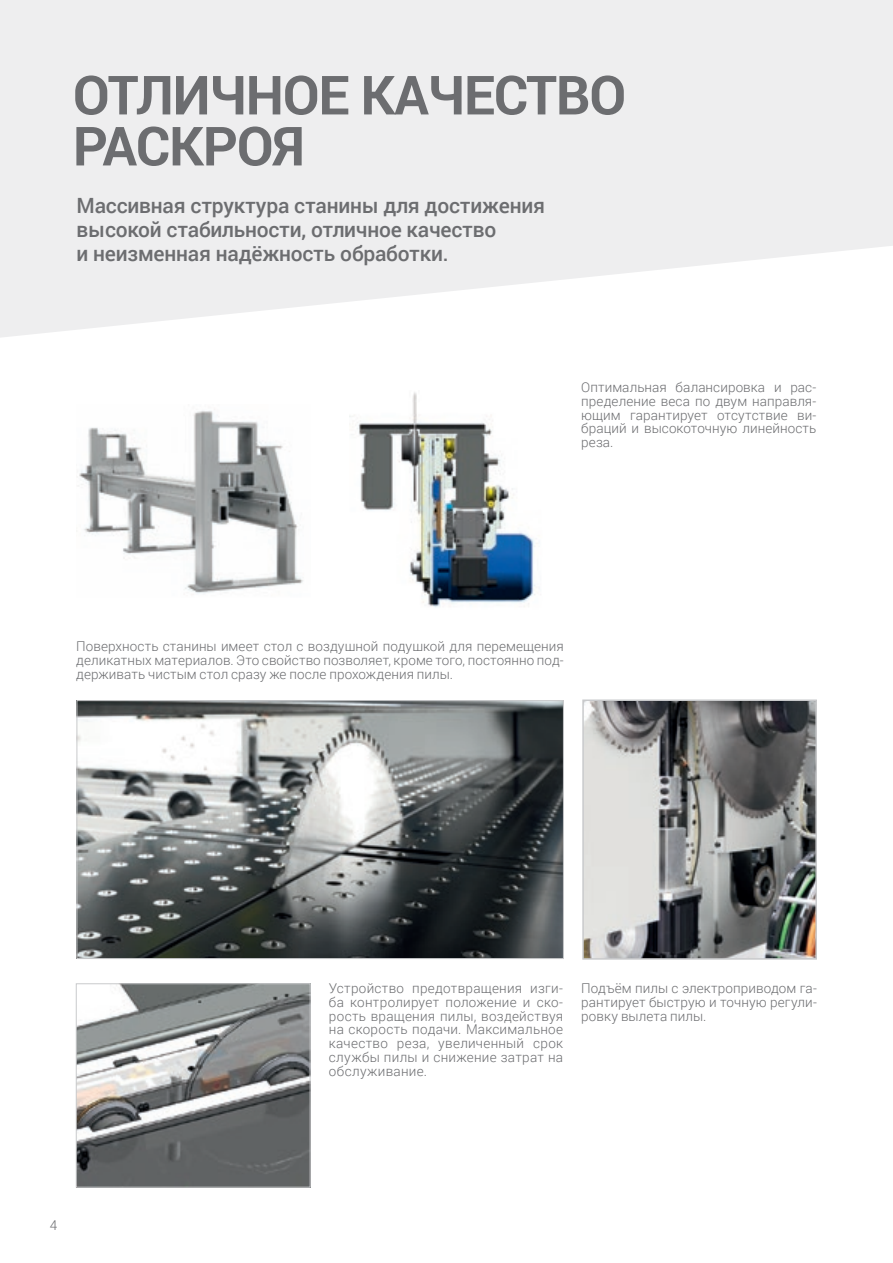
<style>
.page{position:relative;width:893px;height:1263px;background:#fff}
.page>*{position:absolute;margin:0;border:0;box-sizing:border-box;transform-origin:0 0}
._1_TITOLO_GRIGIO{font:700 54px/51px "Roboto";letter-spacing:-.02em;color:#6c6d70}
.t1{font:500 21px/24px "Roboto";letter-spacing:-.01em;color:#6c6d70}
.t2{font:300 13.5px/13.8px "Roboto";letter-spacing:.01em;color:#6c6d70;text-align:justify}
</style>
<div class="page">
<img style="left:78px;top:410px;width:225px;height:184px">
<img style="left:350px;top:392px;width:188px;height:216px">
<img style="left:79px;top:702px;width:483px;height:255px">
<div style="left:77px;top:700px;width:487px;height:259px;border:1px solid #c9cacc"></div>
<img style="left:78px;top:985px;width:230px;height:200px">
<div style="left:76px;top:983px;width:234px;height:204px;border:1px solid #c9cacc"></div>
<img style="left:585px;top:702px;width:229px;height:255px">
<div style="left:582px;top:699px;width:235px;height:261px;border:2px solid #c9cacc"></div>
<svg style="left:0;top:0;width:893px;height:338px;fill:#eeeeef"></svg>
<p class="_1_TITOLO_GRIGIO" style="left:73px;top:68px;width:555px">ОТЛИЧНОЕ КАЧЕСТВО<br>РАСКРОЯ</p>
<p class="t1" style="left:77px;top:193px;width:470px">Массивная структура станины для достижения высокой стабильности, отличное качество<br>и неизменная надёжность обработки.</p>
<p class="t2" style="left:581px;top:380px;width:237px">Оптимальная балансировка и рас&shy;пределение веса по двум направля&shy;ющим гарантирует отсутствие ви&shy;браций и высокоточную линейность реза.</p>
<p class="t2" style="left:76px;top:639px;width:489px">Поверхность станины имеет стол с воздушной подушкой для перемещения деликатных материалов. Это свойство позволяет, кроме того, постоянно под&shy;держивать чистым стол сразу же после прохождения пилы.</p>
<p class="t2" style="left:50px;top:1217px;width:9px">4</p>
<p class="t2" style="left:329px;top:981px;width:236px">Устройство предотвращения изги&shy;ба контролирует положение и ско&shy;рость вращения пилы, воздействуя на скорость подачи. Максимальное качество реза, увеличенный срок службы пилы и снижение затрат на обслуживание.</p>
<p class="t2" style="left:581px;top:981px;width:237px">Подъём пилы с электроприводом га&shy;рантирует быструю и точную регули&shy;ровку вылета пилы.</p>
</div>
